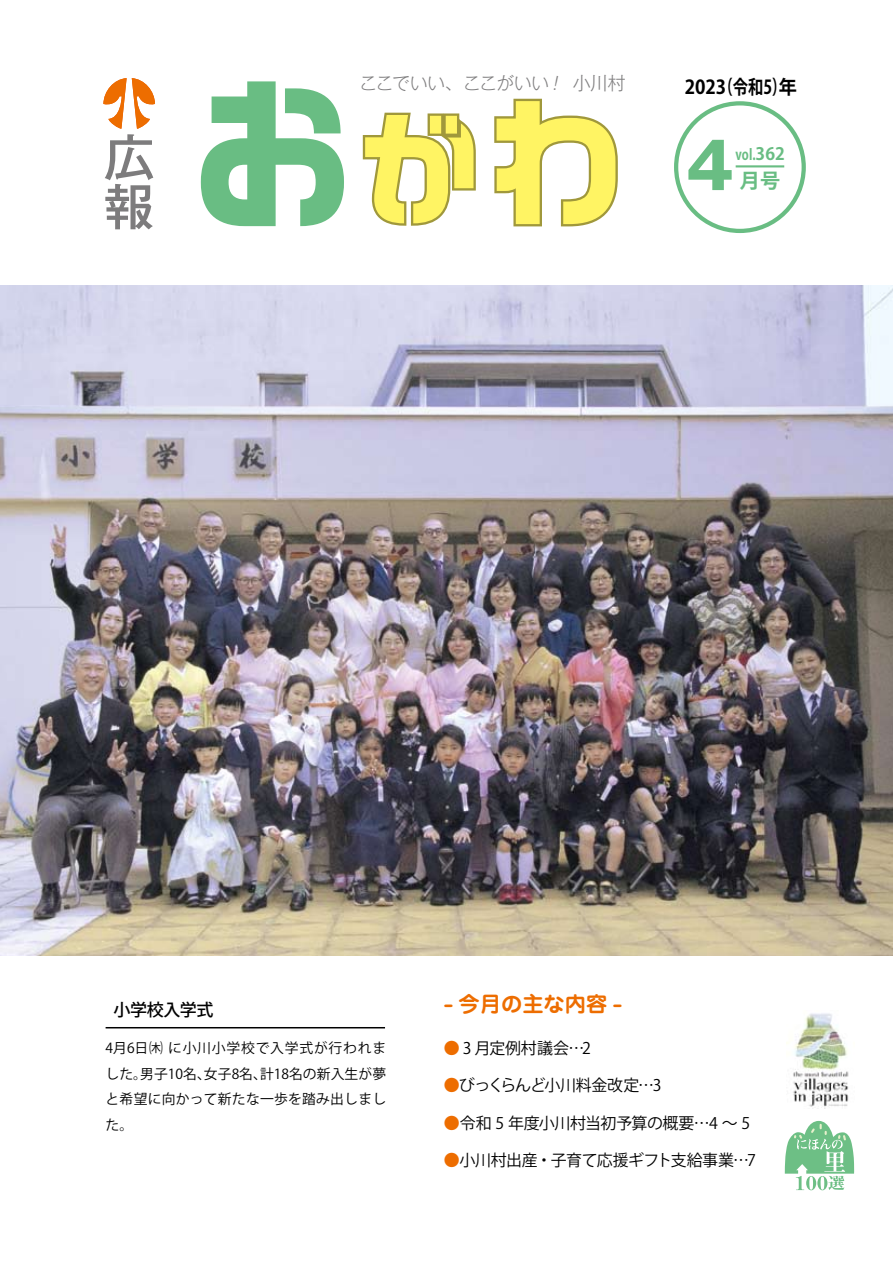
<style>
.page{position:relative;width:893px;height:1263px;background:#fff}
.page>*{position:absolute;margin:0;border:0;box-sizing:border-box;transform-origin:0 0}
.t1{font:155.7px "Kannana";color:#69bd83}
.t2{font:700 63.75px "Gothic MB101 Pr 5";color:#69bd83}
.t3{font:500 49.5px/49.5px "Gothic MB101 Pro";color:#7d7c7d}
.t4{font:700 21.3px "Jun 501 Pro";color:#ed6d00}
.t5{font:700 20.25px "Koz Go Pro";color:#69bd83}
.t6{font:700 19.2px "Koz Go Pro";color:#000;scale:.95 1}
.t7{font:300 18px "Gothic MB101 Pr 5";letter-spacing:-.04em;color:#7d7c7d}
.t8{font:500 16.95px "Koz Go Pro";letter-spacing:-.025em;color:#000}
.t9{font:700 16.95px "Koz Go Pro";color:#69bd83}
.t10{font:15.9px "Koz Go Pro";letter-spacing:-.025em;color:#000}
.t11{font:15.9px "Koz Go Pro";letter-spacing:-.045em;color:#000}
.t12{font:700 14.85px "Koz Go Pro";color:#69bd83;scale:.8 1}
.t13{font:13.8px/25.5px "Koz Go Pro";letter-spacing:.055em;color:#000;text-align:right}
.t14{font:13.8px/25.5px "Koz Go Pro";letter-spacing:.015em;color:#000}
.s1{font-size:116.25px;color:#fff463}
.s2{font-size:132.45px;color:#fff463}
.s3{font-size:14.85px}
.s4{color:#ed6d00}
</style>
<div class="page">
<svg style="left:784px;top:1120px;width:71px;height:71px"></svg>
<img style="left:787px;top:1013px;width:62px;height:96px">
<div style="left:444px;top:1040px;width:16px;height:16px;border:2px solid #fff;border-radius:50%"></div>
<div style="left:444px;top:1077px;width:16px;height:16px;border:2px solid #fff;border-radius:50%"></div>
<div style="left:444px;top:1114px;width:16px;height:17px;border:2px solid #fff;border-radius:50%"></div>
<div style="left:444px;top:1151px;width:16px;height:17px;border:2px solid #fff;border-radius:50%"></div>
<img style="left:0;top:286px;width:893px;height:670px">
<svg style="left:103px;top:78px;width:52px;height:51px"></svg>
<svg style="left:362px;top:112px;width:114px;height:114px"></svg>
<svg style="left:494px;top:98px;width:124px;height:129px"></svg>
<div style="left:674px;top:101px;width:132px;height:132px;border:4px solid #69bd83;border-radius:50%"></div>
<hr style="left:736px;top:165px;width:48px;height:2px;background:#69bd83">
<hr style="left:106px;top:1027px;width:279px;height:1px;background:#000">
<h3 class="t3" style="left:104px;top:126px;width:51px">広報</h3>
<p class="t7" style="left:359px;top:68px;width:192px">ここでいい、ここがいい</p>
<p class="t7" style="left:573px;top:68px;width:55px">小川村</p>
<h1 class="t1" style="left:195px;top:76px;width:430px">お<span class="s1">が</span><span class="s2">わ</span></h1>
<p class="t6" style="left:685px;top:75px;width:120px">2023(令和 年) 5</p>
<h2 class="t2" style="left:686px;top:113px;width:50px">4</h2>
<p class="t9" style="left:752px;top:143px;width:34px"><span class="s3">.</span>362</p>
<p class="t12" style="left:735px;top:145px;width:23px">vol</p>
<p class="t5" style="left:740px;top:167px;width:42px">月号</p>
<p class="t8" style="left:114px;top:999px;width:101px">小学校入学式</p>
<p class="t13" style="left:106px;top:1036px;width:282px">月4 6日㈭に小川小学校で入学式が行われま女子名8 計、 18名の新入生が夢</p>
<p class="t14" style="left:140px;top:1061px;width:72px">男子10名、</p>
<p class="t14" style="left:106px;top:1061px;width:282px">した。<br>と希望に向かって新たな一歩を踏み出しました。</p>
<h3 class="t4" style="left:444px;top:987px;width:180px">- 今月の主な内容 -</h3>
<p class="t10" style="left:582px;top:1038px;width:10px">2</p>
<p class="t10" style="left:444px;top:1038px;width:142px"><span class="s4">●</span> 3 月定例村議会...</p>
<p class="t11" style="left:444px;top:1075px;width:219px"><span class="s4">●</span>びっくらんど小川料金改定...3</p>
<p class="t10" style="left:444px;top:1112px;width:308px"><span class="s4">●</span>令和 5 年度小川村当初予算の概要...4 〜 5</p>
<p class="t10" style="left:444px;top:1150px;width:314px"><span class="s4">●</span>小川村出産・子育て応援ギフト支給事業...7</p>
</div>
